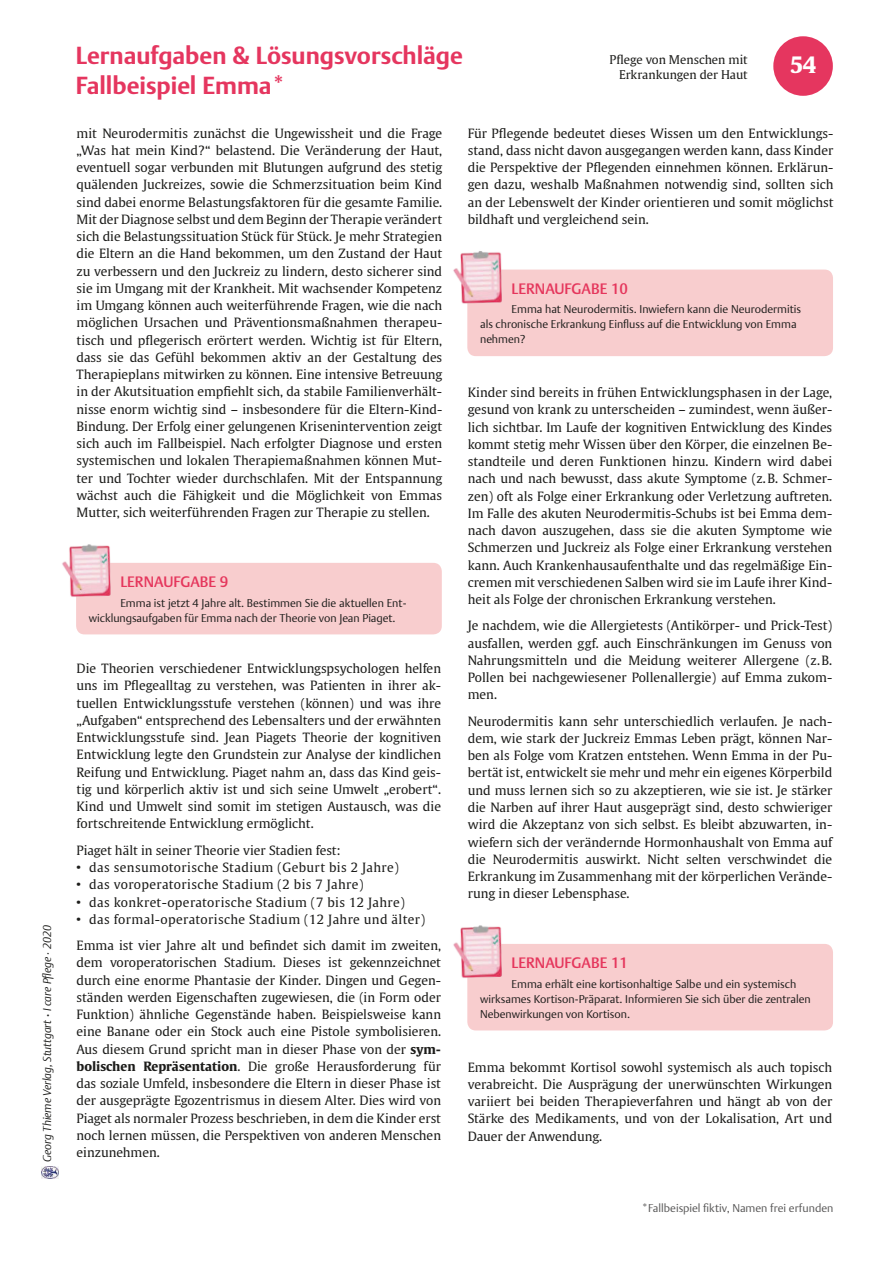
<style>
.page{position:relative;width:893px;height:1263px;background:#fff}
.page>*{position:absolute;margin:0;border:0;box-sizing:border-box;transform-origin:0 0}
.t1{font:700 24px/30px "Thieme Argo 2011";color:#e5365f}
.t2{font:700 22.5px "Thieme Gulliver 2011";color:#fff}
.t3{font:500 15px "Thieme Argo 2011";color:#e5365c}
.t4{font:12.75px/17.2px "Thieme Gulliver 2011";color:#1c1c1a;text-align:justify}
.t5{font:12.75px "Thieme Gulliver 2011";letter-spacing:.03em;color:#1c1c1a}
.t6{font:12px/14.4px "Thieme Gulliver 2011";color:#1c1c1a;text-align:right}
.t7{font:300 11.25px/15px "Thieme Argo 2011";color:#1c1c1a}
.t8{font:italic 300 11.25px "Thieme Argo 2011";color:#1c1c1a}
.t9{font:300 11.25px "Thieme Argo 2011";color:#575656}
.s1{font-weight:500;font-style:normal}
.s2{font-weight:700}
</style>
<div class="page">
<div style="left:773px;top:36px;width:60px;height:60px;background:#e5365f;border-radius:50%"></div>
<img style="left:41px;top:1166px;width:17px;height:13px">
<div style="left:76px;top:563px;width:366px;height:71px;background:#f8cdce;border-radius:9px"></div>
<img style="left:62px;top:544px;width:49px;height:53px">
<div style="left:467px;top:270px;width:366px;height:86px;background:#f8cdce;border-radius:9px"></div>
<img style="left:453px;top:251px;width:52px;height:57px">
<div style="left:467px;top:944px;width:366px;height:86px;background:#f8cdce;border-radius:9px"></div>
<img style="left:453px;top:925px;width:49px;height:57px">
<p class="t8" style="left:40px;top:1162px;width:239px;rotate:-90deg">Georg Thieme Verlag, Stuttgart <span class="s1">·</span> I care Pflege · 2020</p>
<h1 class="t1" style="left:76px;top:40px;width:389px">Lernaufgaben &amp; Lösungsvorschläge<br>Fallbeispiel Emma*</h1>
<p class="t6" style="left:610px;top:52px;width:140px">Pflege von Menschen mit<br>Erkrankungen der Haut</p>
<h2 class="t2" style="left:790px;top:47px;width:28px">54</h2>
<p class="t4" style="left:77px;top:124px;width:367px">mit Neurodermitis zunächst die Ungewissheit und die Frage „Was hat mein Kind?“ belastend. Die Veränderung der Haut, eventuell sogar verbunden mit Blutungen aufgrund des stetig quälenden Juckreizes, sowie die Schmerzsituation beim Kind sind dabei enorme Belastungsfaktoren für die gesamte Familie.<br>Mit der Diagnose selbst und dem Beginn der Therapie verändert sich die Belastungssituation Stück für Stück. Je mehr Strategien die Eltern an die Hand bekommen, um den Zustand der Haut zu verbessern und den Juckreiz zu lindern, desto sicherer sind sie im Umgang mit der Krankheit. Mit wachsender Kompetenz im Umgang können auch weiterführende Fragen, wie die nach möglichen Ursachen und Präventionsmaßnahmen therapeu&shy;tisch und pflegerisch erörtert werden. Wichtig ist für Eltern, dass sie das Gefühl bekommen aktiv an der Gestaltung des Therapieplans mitwirken zu können. Eine intensive Betreuung in der Akutsituation empfiehlt sich, da stabile Familienverhält&shy;nisse enorm wichtig sind – insbesondere für die Eltern-Kind-Bindung. Der Erfolg einer gelungenen Krisenintervention zeigt sich auch im Fallbeispiel. Nach erfolgter Diagnose und ersten systemischen und lokalen Therapiemaßnahmen können Mut&shy;ter und Tochter wieder durchschlafen. Mit der Entspannung wächst auch die Fähigkeit und die Möglichkeit von Emmas Mutter, sich weiterführenden Fragen zur Therapie zu stellen.</p>
<p class="t3" style="left:120px;top:572px;width:109px">LERNAUFGABE 9</p>
<p class="t7" style="left:89px;top:595px;width:319px;text-indent:32px">Emma ist jetzt 4 Jahre alt. Bestimmen Sie die aktuellen Ent&shy;wicklungsaufgaben für Emma nach der Theorie von Jean Piaget.</p>
<p class="t4" style="left:77px;top:659px;width:366px">Die Theorien verschiedener Entwicklungspsychologen helfen uns im Pflegealltag zu verstehen, was Patienten in ihrer ak&shy;tuellen Entwicklungsstufe verstehen (können) und was ihre „Aufgaben“ entsprechend des Lebensalters und der erwähnten Entwicklungsstufe sind. Jean Piagets Theorie der kognitiven Entwicklung legte den Grundstein zur Analyse der kindlichen Reifung und Entwicklung. Piaget nahm an, dass das Kind geis&shy;tig und körperlich aktiv ist und sich seine Umwelt „erobert“.<br>Kind und Umwelt sind somit im stetigen Austausch, was die fortschreitende Entwicklung ermöglicht.</p>
<p class="t4" style="left:77px;top:841px;width:266px">Piaget hält in seiner Theorie vier Stadien fest:</p>
<p class="t5" style="left:77px;top:858px;width:324px">• das sensumotorische Stadium (Geburt bis 2 Jahre)</p>
<p class="t5" style="left:77px;top:875px;width:289px">• das voroperatorische Stadium (2 bis 7 Jahre)</p>
<p class="t5" style="left:77px;top:892px;width:330px">• das konkret-operatorische Stadium (7 bis 12 Jahre)</p>
<p class="t4" style="left:77px;top:905px;width:366px;line-height:26.2px">• das formal-operatorische Stadium (12 Jahre und älter)<br>Emma ist vier Jahre alt und befindet sich damit im zweiten,</p>
<p class="t4" style="left:77px;top:953px;width:366px">dem voroperatorischen Stadium. Dieses ist gekennzeichnet durch eine enorme Phantasie der Kinder. Dingen und Gegen&shy;ständen werden Eigenschaften zugewiesen, die (in Form oder Funktion) ähnliche Gegenstände haben. Beispielsweise kann eine Banane oder ein Stock auch eine Pistole symbolisieren.<br>Aus diesem Grund spricht man in dieser Phase von der <span class="s2">sym&shy;bolischen Repräsentation</span>. Die große Herausforderung für das soziale Umfeld, insbesondere die Eltern in dieser Phase ist der ausgeprägte Egozentrismus in diesem Alter. Dies wird von Piaget als normaler Prozess beschrieben, in dem die Kinder erst noch lernen müssen, die Perspektiven von anderen Menschen einzunehmen.</p>
<p class="t4" style="left:468px;top:124px;width:367px">Für Pflegende bedeutet dieses Wissen um den Entwicklungs&shy;stand, dass nicht davon ausgegangen werden kann, dass Kinder die Perspektive der Pflegenden einnehmen können. Erklärun&shy;gen dazu, weshalb Maßnahmen notwendig sind, sollten sich an der Lebenswelt der Kinder orientieren und somit möglichst bildhaft und vergleichend sein.</p>
<p class="t3" style="left:512px;top:279px;width:118px">LERNAUFGABE 10</p>
<p class="t7" style="left:480px;top:302px;width:323px;text-indent:32px">Emma hat Neurodermitis. Inwiefern kann die Neurodermitis als chronische Erkrankung Einfluss auf die Entwicklung von Emma nehmen?</p>
<p class="t4" style="left:468px;top:383px;width:366px">Kinder sind bereits in frühen Entwicklungsphasen in der Lage, gesund von krank zu unterscheiden – zumindest, wenn äußer&shy;lich sichtbar. Im Laufe der kognitiven Entwicklung des Kindes kommt stetig mehr Wissen über den Körper, die einzelnen Be&shy;standteile und deren Funktionen hinzu. Kindern wird dabei nach und nach bewusst, dass akute Symptome (z.B. Schmer&shy;zen) oft als Folge einer Erkrankung oder Verletzung auftreten.<br>Im Falle des akuten Neurodermitis-Schubs ist bei Emma dem&shy;nach davon auszugehen, dass sie die akuten Symptome wie Schmerzen und Juckreiz als Folge einer Erkrankung verstehen kann. Auch Krankenhausaufenthalte und das regelmäßige Ein&shy;cremen mit verschiedenen Salben wird sie im Laufe ihrer Kind&shy;heit als Folge der chronischen Erkrankung verstehen.</p>
<p class="t4" style="left:468px;top:616px;width:366px">Je nachdem, wie die Allergietests (Antikörper- und Prick-Test) ausfallen, werden ggf. auch Einschränkungen im Genuss von Nahrungsmitteln und die Meidung weiterer Allergene (z.B.<br>Pollen bei nachgewiesener Pollenallergie) auf Emma zukom&shy;men.</p>
<p class="t4" style="left:468px;top:712px;width:366px">Neurodermitis kann sehr unterschiedlich verlaufen. Je nach&shy;dem, wie stark der Juckreiz Emmas Leben prägt, können Nar&shy;ben als Folge vom Kratzen entstehen. Wenn Emma in der Pu&shy;bertät ist, entwickelt sie mehr und mehr ein eigenes Körperbild und muss lernen sich so zu akzeptieren, wie sie ist. Je stärker die Narben auf ihrer Haut ausgeprägt sind, desto schwieriger wird die Akzeptanz von sich selbst. Es bleibt abzuwarten, in&shy;wiefern sich der verändernde Hormonhaushalt von Emma auf die Neurodermitis auswirkt. Nicht selten verschwindet die Erkrankung im Zusammenhang mit der körperlichen Verände&shy;rung in dieser Lebensphase.</p>
<p class="t3" style="left:512px;top:953px;width:118px">LERNAUFGABE 11</p>
<p class="t7" style="left:480px;top:976px;width:332px;text-indent:32px">Emma erhält eine kortisonhaltige Salbe und ein systemisch wirksames Kortison-Präparat. Informieren Sie sich über die zentralen<br>Nebenwirkungen von Kortison.</p>
<p class="t4" style="left:468px;top:1057px;width:366px">Emma bekommt Kortisol sowohl systemisch als auch topisch verabreicht. Die Ausprägung der unerwünschten Wirkungen variiert bei beiden Therapieverfahren und hängt ab von der Stärke des Medikaments, und von der Lokalisation, Art und Dauer der Anwendung.</p>
<p class="t9" style="left:642px;top:1201px;width:193px">*Fallbeispiel fiktiv, Namen frei erfunden</p>
</div>
